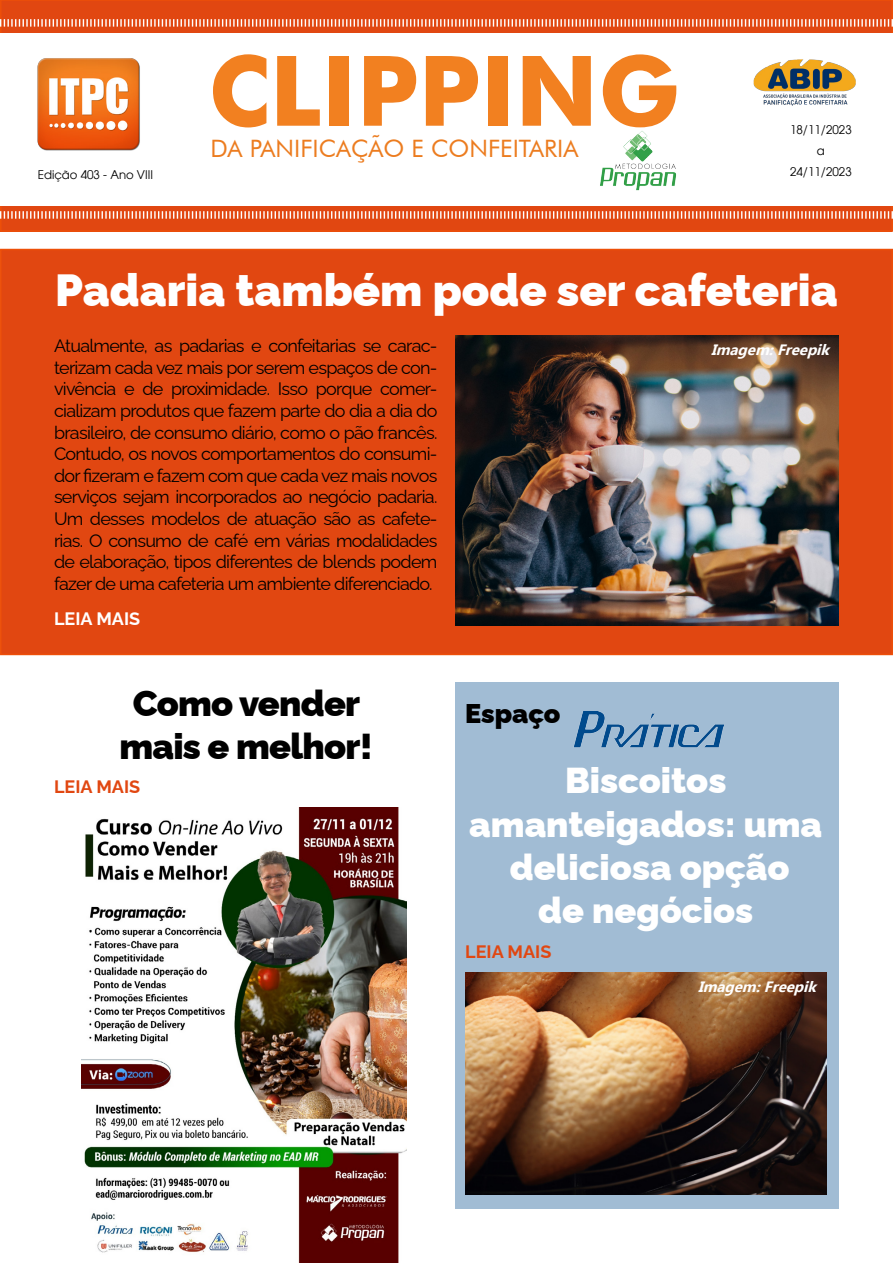
<style>
.page{position:relative;width:893px;height:1263px;background:#fff}
.page>*{position:absolute;margin:0;border:0;box-sizing:border-box;transform-origin:0 0}
.t1{font:700 97.5px "Futura BT";color:#f28020}
.t2{font:900 45px "Raleway";color:#fff}
.t3{font:900 36px/43.2px "Raleway";color:#fff;text-align:center}
.t4{font:900 36px/43.2px "Raleway";letter-spacing:-.02em;color:#000;text-align:center}
.t5{font:900 27px "Raleway";color:#000}
.t6{font:24px "Futura BT";color:#ec7c1f}
.t7{font:18px/21.6px "Raleway";letter-spacing:-.04em;color:#000;text-align:justify}
.t8{font:700 18px "Raleway";color:#e14711}
.t9{font:700 18px "Raleway";color:#fff}
.t10{font:italic 700 15px "Ebrima";color:#fff}
.t11{font:12px/21px "Atilla";color:#000;text-align:center}
</style>
<div class="page">
<div style="left:1px;top:0;width:891px;height:231px;background:#e14711"></div>
<div style="left:0;top:0;width:893px;height:232px;border:2px solid #ed4f09"></div>
<svg style="left:0;top:18px;width:893px;height:202px;background:#fae5dd"></svg>
<img style="left:29px;top:49px;width:118px;height:109px">
<img style="left:738px;top:50px;width:132px;height:66px">
<div style="left:1px;top:249px;width:891px;height:405px;background:#e14711"></div>
<div style="left:0;top:249px;width:893px;height:406px;border:2px solid #ed4f09"></div>
<img style="left:584px;top:128px;width:107px;height:69px">
<div style="left:455px;top:682px;width:384px;height:527px;background:#a1bcd4"></div>
<img style="left:574px;top:712px;width:150px;height:35px">
<img style="left:81px;top:807px;width:325px;height:456px">
<img style="left:455px;top:335px;width:384px;height:290px">
<img style="left:465px;top:972px;width:361px;height:223px">
<p class="t11" style="left:38px;top:163px;width:117px">Edição 403 - Ano VIII</p>
<h1 class="t1" style="left:208px;top:32px;width:473px">CLIPPING</h1>
<h3 class="t6" style="left:211px;top:134px;width:369px">DA PANIFICAÇÃO E CONFEITARIA</h3>
<p class="t11" style="left:790px;top:119px;width:63px">18/11/2023 a<br>24/11/2023</p>
<h2 class="t2" style="left:55px;top:254px;width:784px">Padaria também pode ser cafeteria</h2>
<p class="t7" style="left:54px;top:333px;width:385px">Atualmente, as padarias e confeitarias se carac&shy;terizam cada vez mais por serem espaços de con&shy;vivência e de proximidade. Isso porque comer&shy;cializam produtos que fazem parte do dia a dia do brasileiro, de consumo diário, como o pão francês.<br>Contudo, os novos comportamentos do consumi&shy;dor fizeram e fazem com que cada vez mais novos serviços sejam incorporados ao negócio padaria.<br>Um desses modelos de atuação são as cafete&shy;rias. O consumo de café em várias modalidades de elaboração, tipos diferentes de blends podem fazer de uma cafeteria um ambiente diferenciado.</p>
<p class="t9" style="left:54px;top:604px;width:88px">LEIA MAIS</p>
<p class="t10" style="left:711px;top:338px;width:126px">Imagem:Freepik</p>
<h3 class="t4" style="left:119px;top:678px;width:255px">Como vender mais e melhor!</h3>
<p class="t8" style="left:54px;top:772px;width:88px">LEIA MAIS</p>
<h3 class="t5" style="left:465px;top:692px;width:97px">Espaço</h3>
<h3 class="t3" style="left:469px;top:755px;width:354px">Biscoitos amanteigados: uma deliciosa opção<br>de negócios</h3>
<p class="t8" style="left:465px;top:938px;width:88px">LEIA MAIS</p>
<p class="t10" style="left:698px;top:975px;width:126px">Imagem:Freepik</p>
</div>
